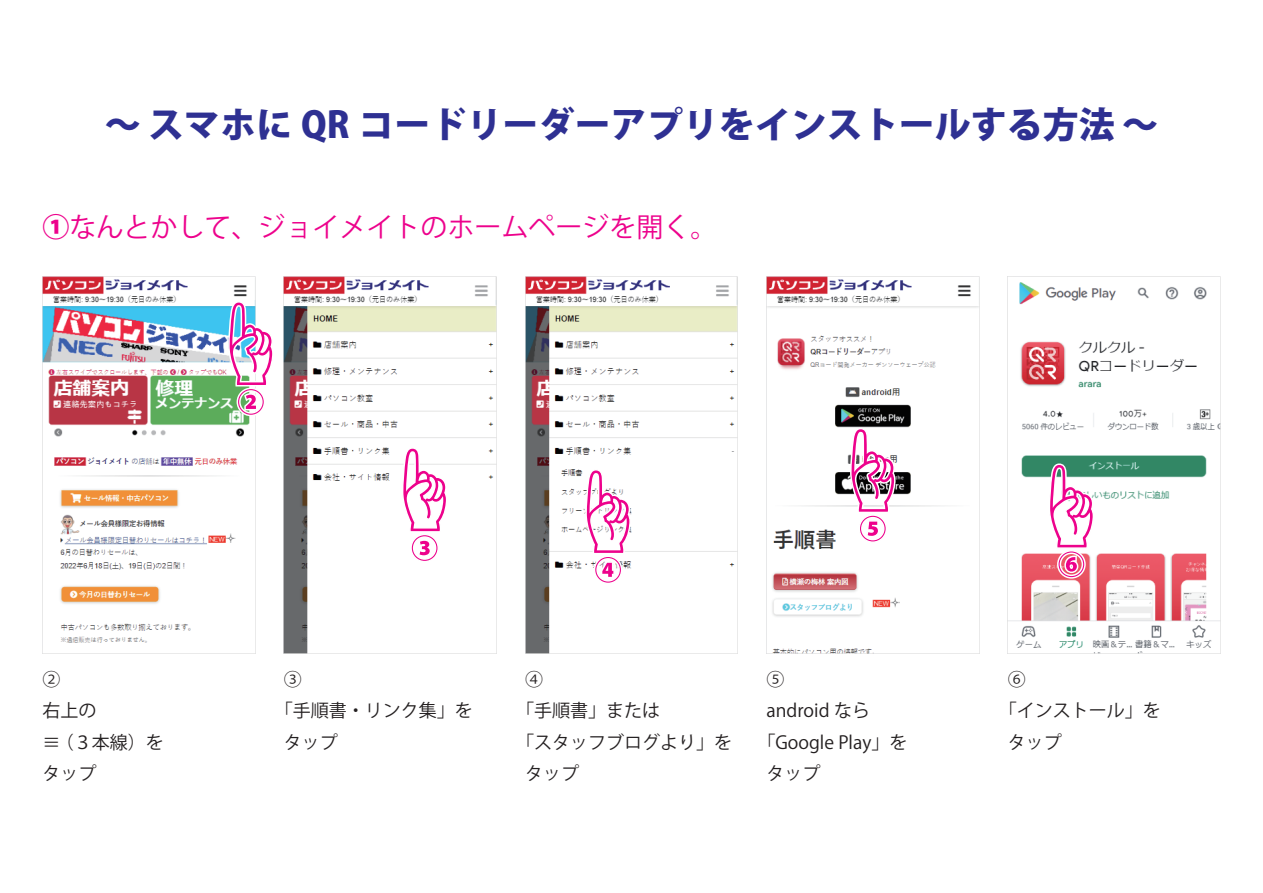
<style>
.page{position:relative;width:1263px;height:893px;background:#fff}
.page>*{position:absolute;margin:0;border:0;box-sizing:border-box;transform-origin:0 0}
.t1{font:800 36px "Koz Go Pro";color:#2e3092}
.t2{font:27px "Koz Go Pro";color:#ed028c}
.t3{font:18px/31.5px "Koz Go Pro";color:#231f20}
.s1{font-weight:800}
</style>
<div class="page">
<img style="left:43px;top:277px;width:212px;height:366px">
<img style="left:284px;top:277px;width:212px;height:376px">
<img style="left:525px;top:277px;width:213px;height:376px">
<img style="left:766px;top:277px;width:213px;height:376px">
<img style="left:1008px;top:282px;width:212px;height:371px">
<svg style="left:228px;top:301px;width:45px;height:115px"></svg>
<svg style="left:402px;top:447px;width:45px;height:115px"></svg>
<svg style="left:585px;top:469px;width:46px;height:115px"></svg>
<svg style="left:850px;top:428px;width:45px;height:115px"></svg>
<svg style="left:1049px;top:463px;width:45px;height:116px"></svg>
<h1 class="t1" style="left:105px;top:102px;width:1055px">～ スマホに QR コードリーダーアプリをインストールする方法 ～</h1>
<h2 class="t2" style="left:43px;top:209px;width:677px"><span class="s1">①</span>なんとかして、ジョイメイトのホームページを開く。</h2>
<p class="t3" style="left:43px;top:664px;width:123px">②<br>右上の<br>≡ （３本線）をタップ</p>
<p class="t3" style="left:284px;top:664px;width:19px">③</p>
<p class="t3" style="left:275px;top:695px;width:200px">「手順書・リンク集」を</p>
<p class="t3" style="left:284px;top:727px;width:55px">タップ</p>
<p class="t3" style="left:525px;top:664px;width:19px">④</p>
<p class="t3" style="left:516px;top:695px;width:145px">「手順書」または</p>
<p class="t3" style="left:516px;top:727px;width:217px">「スタッフブログより」を</p>
<p class="t3" style="left:525px;top:758px;width:55px">タップ</p>
<p class="t3" style="left:766px;top:664px;width:19px">⑤</p>
<p class="t3" style="left:766px;top:695px;width:105px">android なら</p>
<p class="t3" style="left:757px;top:727px;width:151px">「Google Play」を</p>
<p class="t3" style="left:766px;top:758px;width:56px">タップ</p>
<p class="t3" style="left:1008px;top:664px;width:19px">⑥</p>
<p class="t3" style="left:999px;top:695px;width:163px">「インストール」を</p>
<p class="t3" style="left:1008px;top:727px;width:55px">タップ</p>
</div>
